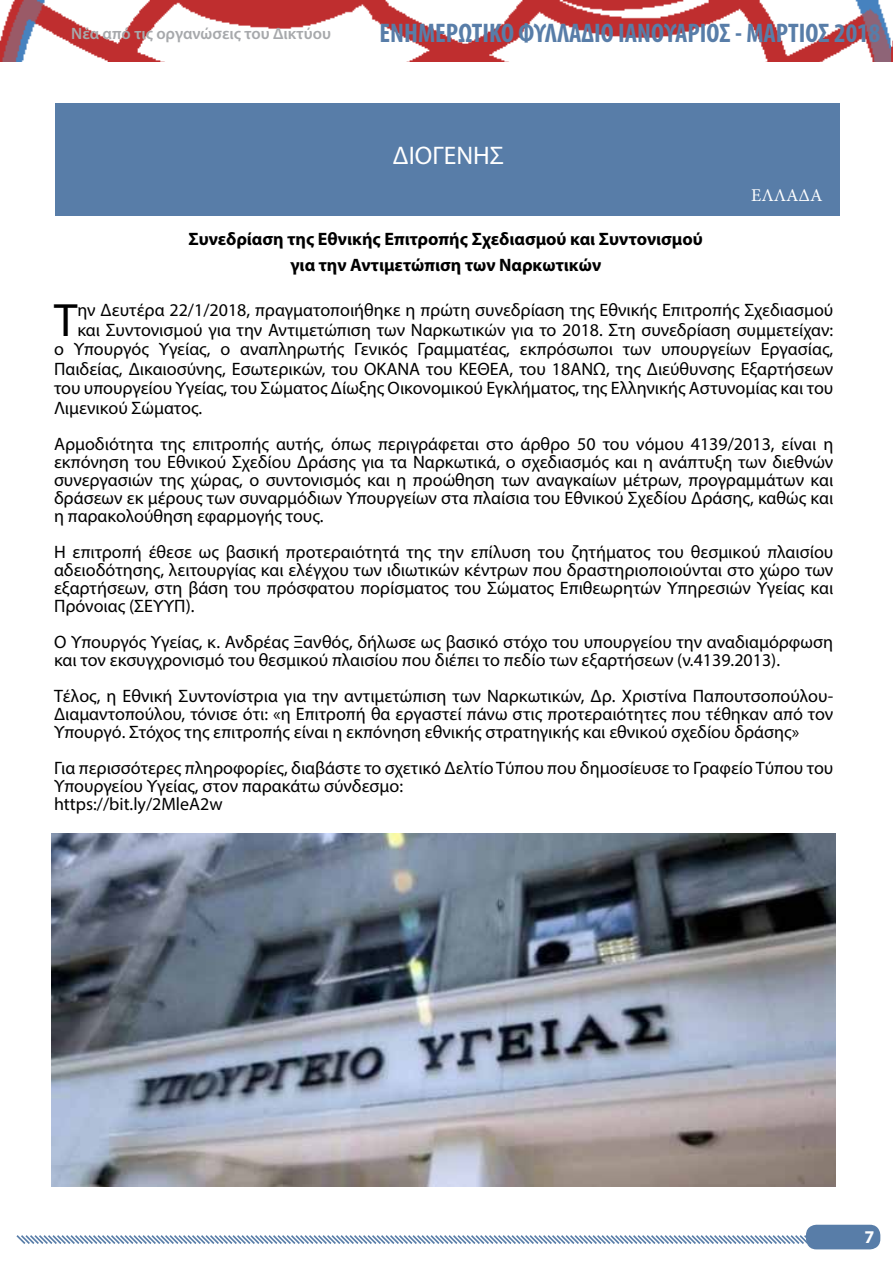
<style>
.page{position:relative;width:893px;height:1263px;background:#fff}
.page>*{position:absolute;margin:0;border:0;box-sizing:border-box;transform-origin:0 0}
.t1{font:46.95px "Myriad Pro";color:#000}
.t2{font:700 condensed 27px "Myriad Pro";color:#587da8}
.t3{font:25.5px "Myriad Pro";color:#fff}
.t4{font:18px/18px "Myriad Pro";color:#000}
.t5{font:700 18px/25.5px "Myriad Pro";color:#000;text-align:center}
.t6{font:18px "Minion Pro";color:#fff}
.t7{font:700 18px "Myriad Pro";color:#fff}
.t8{font:600 16.5px "Myriad Pro";color:#a7a9ac}
</style>
<div class="page">
<svg style="left:16px;top:1235px;width:793px;height:11px"></svg>
<div style="left:806px;top:1225px;width:74px;height:24px;background:#587da8;border-radius:11px"></div>
<img style="left:0;top:0;width:893px;height:62px">
<div style="left:55px;top:103px;width:785px;height:113px;background:#587da8"></div>
<img style="left:52px;top:833px;width:784px;height:353px">
<p class="t8" style="left:71px;top:23px;width:261px">Νέα από τις οργανώσεις του Δικτύου</p>
<h2 class="t2" style="left:380px;top:16px;width:502px">ΕΝΗΜΕΡΩΤΙΚΟ ΦΥΛΛΑΔΙΟ ΙΑΝΟΥΑΡΙΟΣ - ΜΑΡΤΙΟΣ 2018</h2>
<h3 class="t3" style="left:393px;top:140px;width:113px">ΔΙΟΓΕΝΗΣ</h3>
<p class="t6" style="left:751px;top:183px;width:73px">ΕΛΛΑΔΑ</p>
<p class="t5" style="left:189px;top:226px;width:516px">Συνεδρίαση της Εθνικής Επιτροπής Σχεδιασμού και Συντονισμού για την Αντιμετώπιση των Ναρκωτικών</p>
<p class="t4" style="left:77px;top:301px;width:757px">ην Δευτέρα 22/1/2018, πραγματοποιήθηκε η πρώτη συνεδρίαση της Εθνικής Επιτροπής Σχεδιασμού</p>
<h1 class="t1" style="left:54px;top:291px;width:25px">Τ</h1>
<p class="t4" style="left:77px;top:319px;width:757px;line-height:19.5px;text-align:right">και Συντονισμού για την Αντιμετώπιση των Ναρκωτικών για το 2018. Στη συνεδρίαση συμμετείχαν:<br>Εργασίας,</p>
<p class="t4" style="left:240px;top:340px;width:106px">αναπληρωτής</p>
<p class="t4" style="left:159px;top:340px;width:73px">Υγείας ο,</p>
<p class="t4" style="left:661px;top:340px;width:91px">υπουργείων</p>
<p class="t4" style="left:74px;top:340px;width:77px">Υπουργός</p>
<p class="t4" style="left:354px;top:340px;width:55px">Γενικός</p>
<p class="t4" style="left:417px;top:340px;width:94px">Γραμματέας,</p>
<p class="t4" style="left:520px;top:340px;width:95px">εκπρόσωποι</p>
<p class="t4" style="left:54px;top:339px;width:781px;line-height:19.5px">ο<br>Παιδείας, Δικαιοσύνης, Εσωτερικών, του ΟΚΑΝΑ του ΚΕΘΕΑ, του 18ΑΝΩ, της Διεύθυνσης Εξαρτήσεων του υπουργείου Υγείας, του Σώματος Δίωξης Οικονομικού Εγκλήματος, της Ελληνικής Αστυνομίας και του Λιμενικού Σώματος.</p>
<p class="t4" style="left:54px;top:434px;width:781px;text-align:justify">Αρμοδιότητα της επιτροπής αυτής, όπως περιγράφεται στο άρθρο 50 του νόμου 4139/2013, είναι η εκπόνηση του Εθνικού Σχεδίου Δράσης για τα Ναρκωτικά ο, σχεδιασμός και η ανάπτυξη των διεθνών συνεργασιών της χώρας ο, συντονισμός και η προώθηση των αναγκαίων μέτρων, προγραμμάτων και δράσεων εκ μέρους των συναρμόδιων Υπουργείων στα πλαίσια του Εθνικού Σχεδίου Δράσης, καθώς και η παρακολούθηση εφαρμογής τους.</p>
<p class="t4" style="left:54px;top:542px;width:781px;text-align:justify">Η επιτροπή έθεσε ως βασική προτεραιότητά της την επίλυση του ζητήματος του θεσμικού πλαισίου αδειοδότησης, λειτουργίας και ελέγχου των ιδιωτικών κέντρων που δραστηριοποιούνται στο χώρο των εξαρτήσεων, στη βάση του πρόσφατου πορίσματος του Σώματος Επιθεωρητών Υπηρεσιών Υγείας και Πρόνοιας (ΣΕΥΥΠ .(</p>
<p class="t4" style="left:54px;top:632px;width:781px">Ο Υπουργός Υγείας .κ, Ανδρέας Ξανθός, δήλωσε ως βασικό στόχο του υπουργείου την αναδιαμόρφωση και τον εκσυγχρονισμό του θεσμικού πλαισίου που διέπει το πεδίο των εξαρτήσεων ν( .4139.2013 .(</p>
<p class="t4" style="left:54px;top:704px;width:781px">Διαμαντοπούλου, τόνισε ότι «: η Επιτροπή θα εργαστεί πάνω στις προτεραιότητες που τέθηκαν από τον</p>
<p class="t4" style="left:623px;top:340px;width:30px">των</p>
<p class="t4" style="left:54px;top:677px;width:781px;line-height:36px">Τέλος η, Εθνική Συντονίστρια για την αντιμετώπιση των Ναρκωτικών, Δρ. Χριστίνα Παπουτσοπούλου-<br>Υπουργό. Στόχος της επιτροπής είναι η εκπόνηση εθνικής στρατηγικής και εθνικού σχεδίου δράσης«<br>Για περισσότερες πληροφορίες, διαβάστε το σχετικό ΔελτίοΤύπου που δημοσίευσε το ΓραφείοΤύπου του</p>
<p class="t4" style="left:54px;top:776px;width:351px">Υπουργείου Υγείας, στον παρακάτω σύνδεσμο: https://bit l y. /2MleA w2</p>
<p class="t7" style="left:858px;top:1225px;width:18px">77</p>
</div>
